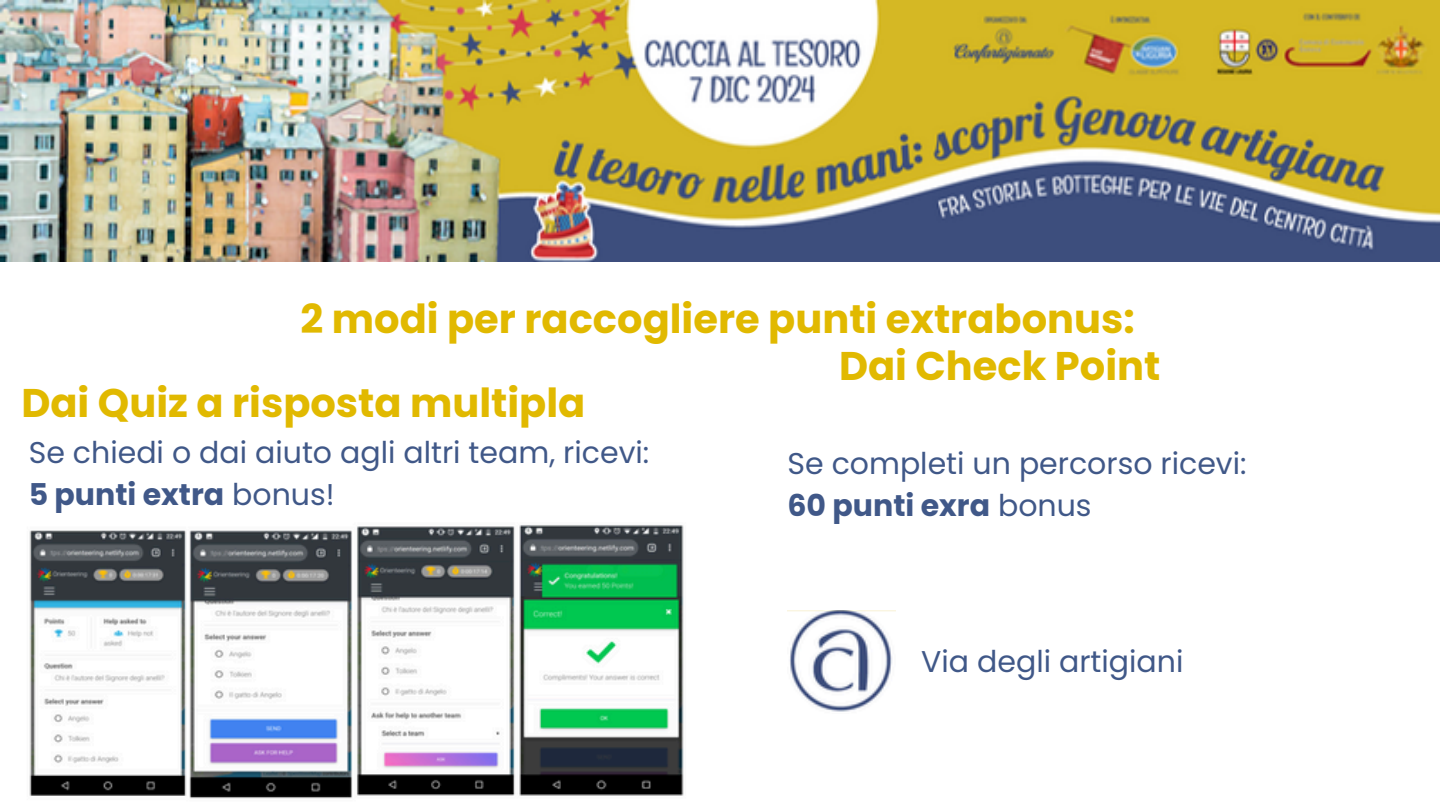
<style>
.page{position:relative;width:1440px;height:810px;background:#fff}
.page>*{position:absolute;margin:0;border:0;box-sizing:border-box;transform-origin:0 0}
.t1{font:700 40px "Poppins";color:#e1b900}
.t2{font:30px "Poppins";color:#405888}
.t3{font:700 30px "Poppins";color:#405888}
.s1{font-weight:400}
</style>
<div class="page">
<img style="left:29px;top:525px;width:655px;height:274px">
<img style="left:788px;top:611px;width:108px;height:101px">
<img style="left:0;top:0;width:1440px;height:261px">
<p class="t1" style="left:301px;top:291px;width:836px">2 modi per raccogliere punti extrabonus:</p>
<p class="t1" style="left:21px;top:375px;width:566px">Dai Quiz a risposta multipla</p>
<h1 class="t2" style="left:29px;top:431px;width:622px">Se chiedi o dai aiuto agli altri team, ricevi:</h1>
<h1 class="t3" style="left:29px;top:473px;width:308px">5 punti extra <span class="s1">bonus!</span></h1>
<p class="t1" style="left:839px;top:338px;width:323px">Dai Check Point</p>
<h1 class="t2" style="left:788px;top:442px;width:461px">Se completi un percorso ricevi:</h1>
<p class="t3" style="left:788px;top:484px;width:306px">60 punti exra <span class="s1">bonus</span></p>
<p class="t2" style="left:921px;top:641px;width:264px">Via degli artigiani</p>
</div>
